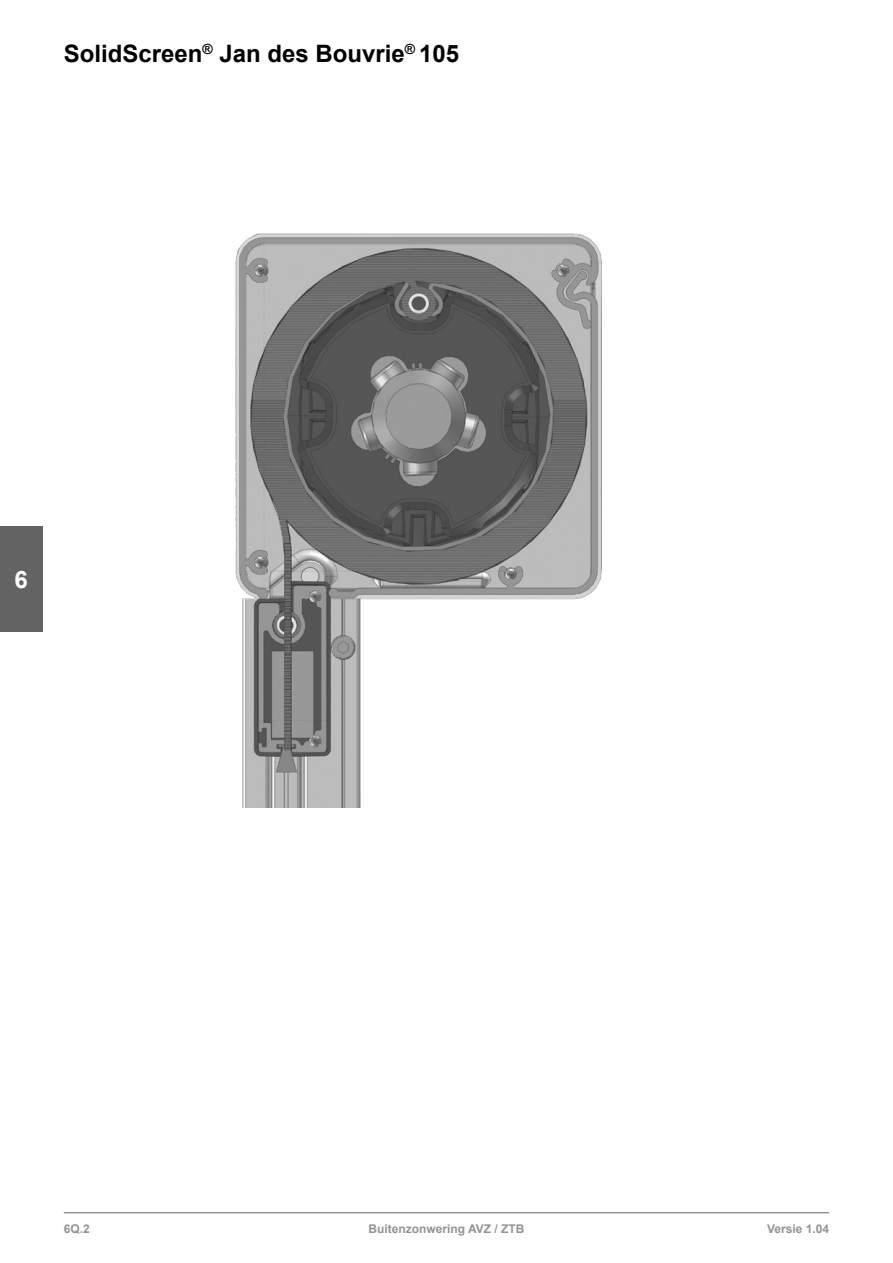
<style>
.page{position:relative;width:893px;height:1263px;background:#fff}
.page>*{position:absolute;margin:0;border:0;box-sizing:border-box;transform-origin:0 0}
.t1{font:700 24px "Arial";color:#000}
.t2{font:700 24px "Arial";color:#fff}
.t3{font:700 12px "Arial";color:#949494}
</style>
<div class="page">
<div style="left:0;top:526px;width:43px;height:105px;background:#636363"></div>
<hr style="left:64px;top:1212px;width:765px;height:1px;background:#949494">
<img style="left:235px;top:233px;width:367px;height:575px">
<h1 class="t1" style="left:64px;top:37px;width:397px">SolidScreen<sup>®</sup> Jan des Bouvrie<sup>®</sup> 105</h1>
<h1 class="t2" style="left:15px;top:562px;width:15px">6</h1>
<p class="t3" style="left:64px;top:1220px;width:28px">6Q.2</p>
<p class="t3" style="left:368px;top:1220px;width:157px">Buitenzonwering AVZ / ZTB</p>
<p class="t3" style="left:767px;top:1220px;width:64px">Versie 1.04</p>
</div>
